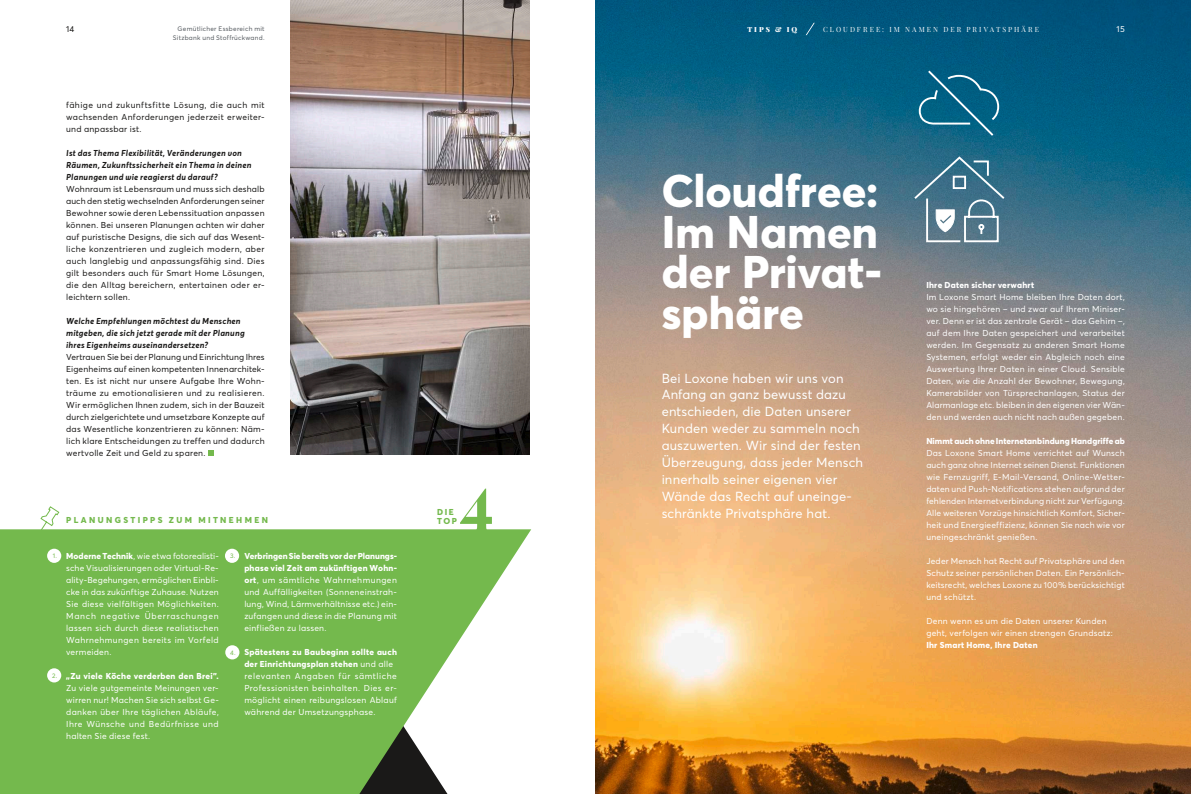
<style>
.page{position:relative;width:1191px;height:794px;background:#fff}
.page>*{position:absolute;margin:0;border:0;box-sizing:border-box;transform-origin:0 0}
.t1{font:900 60px "Playfair Display";color:#74b94d}
.t2{font:800 45.1px/40.6px "Averta";letter-spacing:.005em;color:#fff;text-align:justify}
.t3{font:13px/16.9px "Averta";letter-spacing:.01em;color:#fff}
.t4{font:8.5px/12px "Averta";letter-spacing:.025em;color:#fff;text-align:justify}
.t5{font:8.5px/12px "Averta";letter-spacing:.03em;color:#1a1918;text-align:justify}
.t6{font:italic 700 8.5px/12px "Averta";letter-spacing:.025em;color:#1a1918}
.t7{font:800 8.5px "Averta";letter-spacing:.02em;color:#fff}
.t8{font:800 8.5px/9px "Averta";letter-spacing:.28em;color:#74b94d}
.t9{font:7px "Playfair Display";letter-spacing:.29em;color:#fff}
.t10{font:900 7px "Playfair Display";letter-spacing:.285em;color:#fff}
.t11{font:6.5px/9px "Averta";letter-spacing:.035em;color:#565b60;text-align:right}
.t12{font:6.5px "Averta";color:#74b94d}
.s1{font-weight:800}
</style>
<div class="page">
<img style="left:290px;top:0;width:239px;height:454px">
<svg style="left:0;top:529px;width:531px;height:265px;background:#85bf65"></svg>
<svg style="left:208px;top:450px;width:6px;height:6px"></svg>
<div style="left:47px;top:549px;width:14px;height:14px;background:#fff;border-radius:50%"></div>
<div style="left:225px;top:645px;width:14px;height:14px;background:#fff;border-radius:50%"></div>
<div style="left:47px;top:668px;width:14px;height:14px;background:#fff;border-radius:50%"></div>
<div style="left:225px;top:549px;width:14px;height:14px;background:#fff;border-radius:50%"></div>
<svg style="left:38px;top:506px;width:22px;height:28px"></svg>
<img style="left:595px;top:0;width:596px;height:794px">
<svg style="left:917px;top:69px;width:83px;height:68px;background:#186e8e"></svg>
<svg style="left:913px;top:155px;width:92px;height:88px;background:#5b8498"></svg>
<svg style="left:804px;top:22px;width:12px;height:14px"></svg>
<p class="t5" style="left:66px;top:23px;width:10px">14</p>
<p class="t10" style="left:747px;top:24px;width:51px">TIPS &amp; IQ</p>
<p class="t9" style="left:823px;top:25px;width:217px">CLOUDFREE: IM NAMEN DER PRIVATSPHÄRE</p>
<p class="t4" style="left:1116px;top:23px;width:10px">15</p>
<p class="t11" style="left:173px;top:24px;width:93px">Gemütlicher Essbereich mit<br>Sitzbank und Stoffrückwand.</p>
<p class="t5" style="left:66px;top:99px;width:200px">fähige und zukunftsfitte Lösung, die auch mit wachsenden Anforderungen jederzeit erweiter&shy;und anpassbar ist.</p>
<p class="t6" style="left:66px;top:148px;width:187px">Ist das Thema Flexibilität, Veränderungen von<br>Räumen, Zukunftssicherheit ein Thema in deinen<br>Planungen und wie reagierst du darauf?</p>
<p class="t5" style="left:66px;top:183px;width:200px">Wohnraum ist Lebensraum und muss sich deshalb auch den stetig wechselnden Anforderungen seiner Bewohner sowie deren Lebenssituation anpassen können. Bei unseren Planungen achten wir daher auf puristische Designs, die sich auf das Wesent&shy;liche konzentrieren und zugleich modern, aber auch langlebig und anpassungsfähig sind. Dies gilt besonders auch für Smart Home Lösungen, die den Alltag bereichern, entertainen oder er&shy;leichtern sollen.</p>
<p class="t6" style="left:66px;top:316px;width:180px">Welche Empfehlungen möchtest du Menschen mitgeben, die sich jetzt gerade mit der Planung ihres Eigenheims auseinandersetzen?</p>
<p class="t5" style="left:66px;top:351px;width:200px">Vertrauen Sie bei der Planung und Einrichtung Ihres Eigenheims auf einen kompetenten Innenarchitek&shy;ten. Es ist nicht nur unsere Aufgabe Ihre Wohn&shy;träume zu emotionalisieren und zu realisieren.<br>Wir ermöglichen Ihnen zudem, sich in der Bauzeit durch zielgerichtete und umsetzbare Konzepte auf das Wesentliche konzentrieren zu können: Näm&shy;lich klare Entscheidungen zu treffen und dadurch wertvolle Zeit und Geld zu sparen.</p>
<p class="t8" style="left:66px;top:515px;width:203px">PLANUNGSTIPPS ZUM MITNEHMEN</p>
<p class="t12" style="left:53px;top:552px;width:6px">1.</p>
<p class="t12" style="left:52px;top:671px;width:7px">2.</p>
<p class="t4" style="left:66px;top:550px;width:154px"><span class="s1">Moderne Technik</span>, wie etwa fotorealisti&shy;sche Visualisierungen oder Virtual-Re&shy;ality-Begehungen, ermöglichen Einbli&shy;cke in das zukünftige Zuhause. Nutzen Sie diese vielfältigen Möglichkeiten.<br>Manch negative Überraschungen lassen sich durch diese realistischen Wahrnehmungen bereits im Vorfeld vermeiden.</p>
<p class="t7" style="left:66px;top:671px;width:154px">„Zu viele Köche verderben den Brei".</p>
<p class="t4" style="left:66px;top:682px;width:154px">Zu viele gutgemeinte Meinungen ver&shy;wirren nur! Machen Sie sich selbst Ge&shy;danken über Ihre täglichen Abläufe, Ihre Wünsche und Bedürfnisse und halten Sie diese fest.</p>
<p class="t12" style="left:230px;top:552px;width:7px">3.</p>
<p class="t12" style="left:230px;top:648px;width:7px">4.</p>
<p class="t4" style="left:244px;top:550px;width:154px"><span class="s1">Verbringen Sie bereits vor der Planungs&shy;phase viel Zeit am zukünftigen Wohn&shy;ort</span>, um sämtliche Wahrnehmungen und Auffälligkeiten (Sonneneinstrah&shy;lung, Wind, Lärmverhältnisse etc.) ein&shy;zufangen und diese in die Planung mit einfließen zu lassen.</p>
<p class="t4" style="left:244px;top:646px;width:154px;text-align:left"><span class="s1">Spätestens zu Baubeginn sollte auch der Einrichtungsplan stehen</span> und alle relevanten Angaben für sämtliche Professionisten beinhalten. Dies er&shy;möglicht einen reibungslosen Ablauf während der Umsetzungsphase.</p>
<h1 class="t1" style="left:460px;top:471px;width:35px">4</h1>
<p class="t8" style="left:437px;top:507px;width:21px">DIE<br>TOP</p>
<h2 class="t2" style="left:661px;top:170px;width:222px">Cloudfree:<br>Im Namen der Privat&shy;sphäre</h2>
<p class="t3" style="left:661px;top:369px;width:203px">Bei Loxone haben wir uns von<br>Anfang an ganz bewusst dazu entschieden, die Daten unserer<br>Kunden weder zu sammeln noch auszuwerten. Wir sind der festen<br>Überzeugung, dass jeder Mensch innerhalb seiner eigenen vier<br>Wände das Recht auf uneinge&shy;schränkte Privatsphäre hat.</p>
<p class="t7" style="left:926px;top:280px;width:109px">Ihre Daten sicher verwahrt</p>
<p class="t4" style="left:926px;top:291px;width:200px">Im Loxone Smart Home bleiben Ihre Daten dort, wo sie hingehören – und zwar auf Ihrem Miniser&shy;ver. Denn er ist das zentrale Gerät – das Gehirn –, auf dem Ihre Daten gespeichert und verarbeitet werden. Im Gegensatz zu anderen Smart Home Systemen, erfolgt weder ein Abgleich noch eine Auswertung Ihrer Daten in einer Cloud. Sensible Daten, wie die Anzahl der Bewohner, Bewegung, Kamerabilder von Türsprechanlagen, Status der Alarmanlage etc. bleiben in den eigenen vier Wän&shy;den und werden auch nicht nach außen gegeben.</p>
<p class="t7" style="left:926px;top:436px;width:200px">Nimmt auch ohne Internetanbindung Handgriffe ab</p>
<p class="t4" style="left:926px;top:447px;width:200px">Das Loxone Smart Home verrichtet auf Wunsch auch ganz ohne Internet seinen Dienst. Funktionen wie Fernzugriff, E-Mail-Versand, Online-Wetter&shy;daten und Push-Notifications stehen aufgrund der fehlenden Internetverbindung nicht zur Verfügung.<br>Alle weiteren Vorzüge hinsichtlich Komfort, Sicher&shy;heit und Energieeffizienz, können Sie nach wie vor uneingeschränkt genießen.</p>
<p class="t4" style="left:926px;top:555px;width:200px">Jeder Mensch hat Recht auf Privatsphäre und den Schutz seiner persönlichen Daten. Ein Persönlich&shy;keitsrecht, welches Loxone zu 100% berücksichtigt und schützt.</p>
<p class="t4" style="left:926px;top:615px;width:188px">Denn wenn es um die Daten unserer Kunden geht, verfolgen wir einen strengen Grundsatz:</p>
<p class="t7" style="left:926px;top:640px;width:113px">Ihr Smart Home, Ihre Daten</p>
</div>
